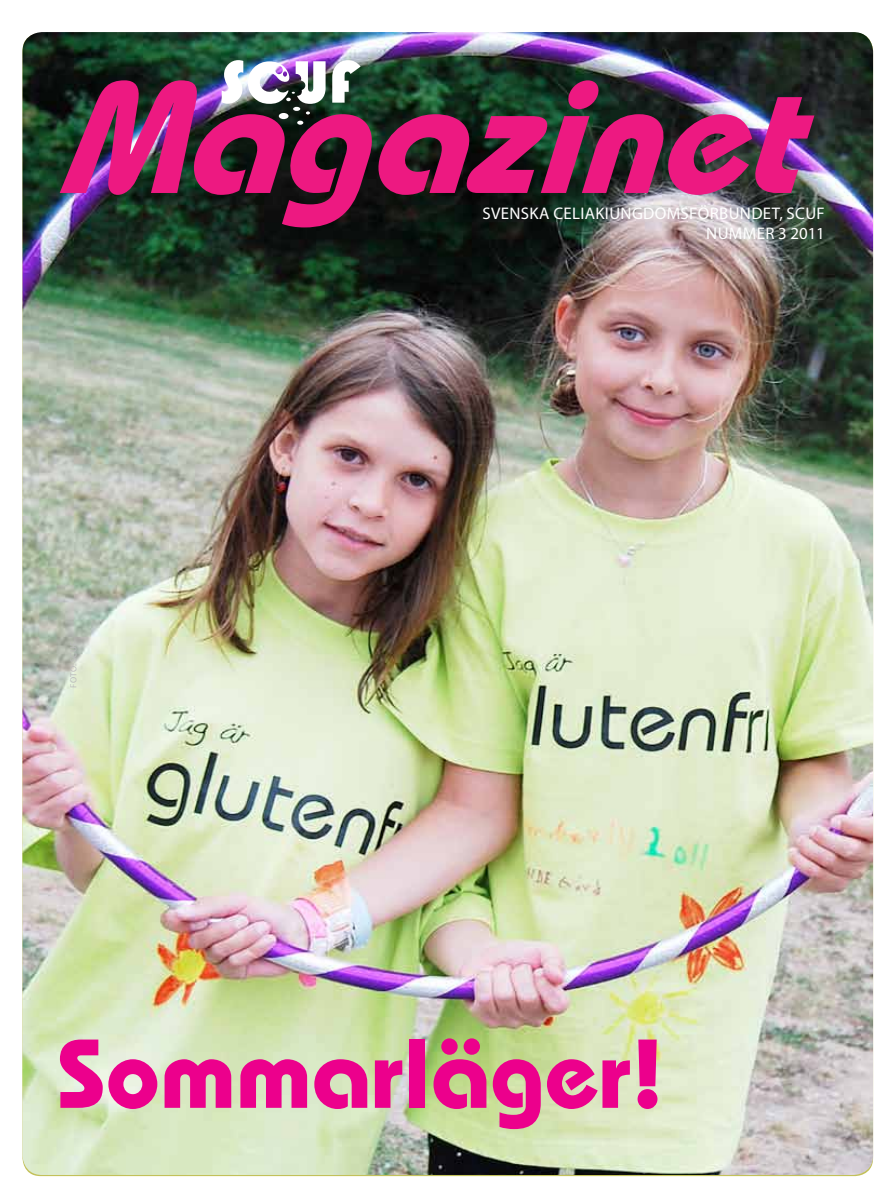
<style>
.page{position:relative;width:893px;height:1191px;background:#fff}
.page>*{position:absolute;margin:0;border:0;box-sizing:border-box;transform-origin:0 0}
.t1{font:italic 700 158.1px "Bauhaus";color:#ed1981}
.t2{font:700 97.5px "Bauhaus";color:#ec008c}
.t3{font:16.8px/20.2px "Myriad Pro";letter-spacing:.02em;color:#fff}
</style>
<div class="page">
<img style="left:22px;top:32px;width:851px;height:1143px">
<div style="left:279px;top:113px;width:9px;height:6px;background:#fff;border-radius:50%"></div>
<svg style="left:297px;top:121px;width:6px;height:4px"></svg>
<img style="left:222px;top:60px;width:139px;height:54px">
<h1 class="t1" style="left:57px;top:40px;width:797px">Magazinet</h1>
<p class="t3" style="left:706px;top:203px;width:120px;text-indent:-224px">SVENSKA CELIAKIUNGDOMSFÖRBUNDET, SCUF<br>NUMMER 3 2011</p>
<h2 class="t2" style="left:57px;top:1013px;width:608px">Sommarläger!</h2>
</div>
